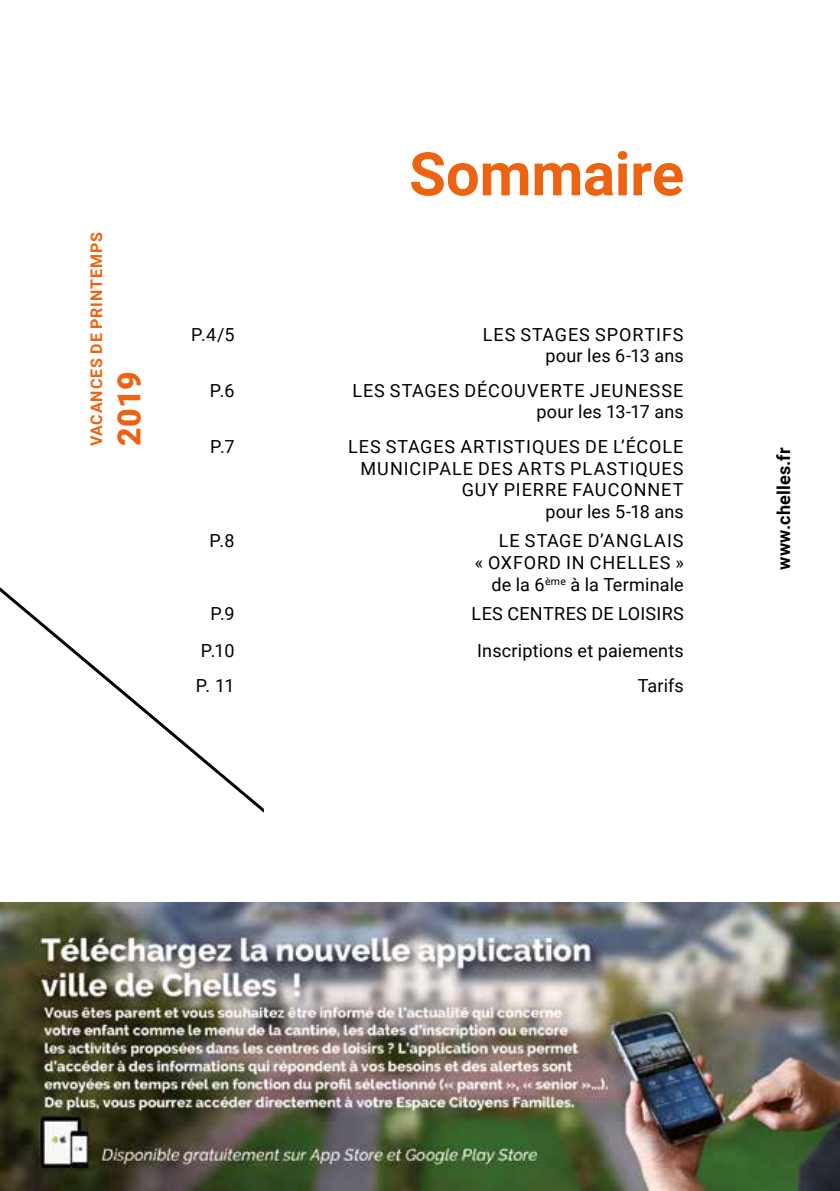
<style>
.page{position:relative;width:840px;height:1191px;background:#fff}
.page>*{position:absolute;margin:0;border:0;box-sizing:border-box;transform-origin:0 0}
.t1{font:700 60px "Roboto";letter-spacing:-.005em;color:#ec6411}
.t2{font:900 32px "Roboto";color:#ec6411}
.t3{font:18px/21.6px "Roboto";letter-spacing:.05em;color:#000;text-align:right}
.t4{font:18px "Roboto";letter-spacing:.01em;color:#000}
.t5{font:18px "Roboto";letter-spacing:.015em;color:#000}
.t6{font:700 18px "Roboto";letter-spacing:.01em;color:#000}
.t7{font:700 16px "Roboto";letter-spacing:.055em;color:#ec6411}
</style>
<div class="page">
<svg style="left:0;top:587px;width:264px;height:225px"></svg>
<img style="left:0;top:902px;width:839px;height:289px">
<p class="t7" style="left:85px;top:446px;width:216px;rotate:-90deg">VACANCES DE PRINTEMPS</p>
<h2 class="t2" style="left:106px;top:446px;width:76px;rotate:-90deg">2019</h2>
<h1 class="t1" style="left:409px;top:132px;width:276px">Sommaire</h1>
<p class="t3" style="left:191px;top:323px;width:45px">P.4/5</p>
<p class="t3" style="left:482px;top:323px;width:202px">LES STAGES SPORTIFS pour les 6-13 ans</p>
<p class="t3" style="left:210px;top:379px;width:26px">P.6</p>
<p class="t3" style="left:352px;top:379px;width:333px">LES STAGES DÉCOUVERTE JEUNESSE pour les 13-17 ans</p>
<p class="t3" style="left:210px;top:435px;width:26px">P.7</p>
<p class="t3" style="left:348px;top:435px;width:337px">LES STAGES ARTISTIQUES DE L’ÉCOLE<br>MUNICIPALE DES ARTS PLASTIQUES<br>GUY PIERRE FAUCONNET<br>pour les 5-18 ans</p>
<p class="t3" style="left:209px;top:529px;width:27px">P.8</p>
<p class="t3" style="left:474px;top:529px;width:210px">LE STAGE D’ANGLAIS<br>« OXFORD IN CHELLES » de la 6<sup>ème</sup> à la Terminale</p>
<p class="t3" style="left:210px;top:602px;width:26px">P.9</p>
<p class="t5" style="left:471px;top:601px;width:213px">LES CENTRES DE LOISIRS</p>
<p class="t3" style="left:201px;top:639px;width:35px">P.10</p>
<p class="t4" style="left:477px;top:637px;width:208px">Inscriptions et paiements</p>
<p class="t3" style="left:195px;top:674px;width:41px">P. 11</p>
<p class="t3" style="left:637px;top:674px;width:47px">Tarifs</p>
<p class="t6" style="left:770px;top:570px;width:124px;rotate:-90deg">www.chelles.fr</p>
</div>
